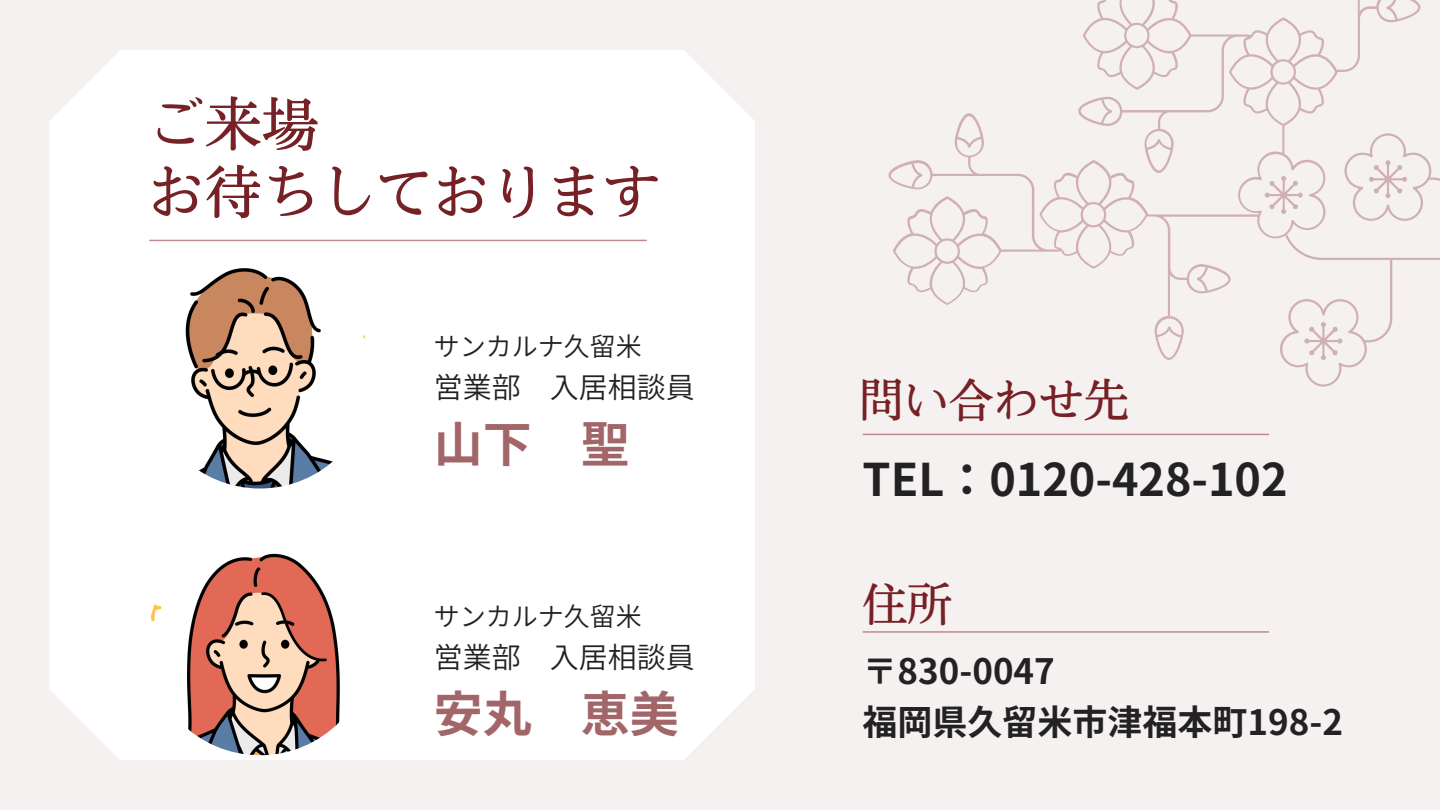
<style>
.page{position:relative;width:1440px;height:810px;background:#f6f1f1}
.page>*{position:absolute;margin:0;border:0;box-sizing:border-box;transform-origin:0 0}
.t1{font:57px/68.2px "Nud Motoya Mincho Std W4";color:#762126}
.t2{font:700 49px "Source Han Sans JP";color:#a26669}
.t3{font:700 45px "Source Han Sans JP";color:#222}
.t4{font:45px "Nud Motoya Mincho Std W4";color:#762126}
.t5{font:700 35px "Source Han Sans JP";color:#222}
.t6{font:29px "Source Han Sans JP";color:#222}
.t7{font:26px "Source Han Sans JP";color:#222}
</style>
<div class="page">
<div style="left:50px;top:50px;width:705px;height:710px;background:#fff"></div>
<svg style="left:889px;top:0;width:551px;height:436px"></svg>
<hr style="left:863px;top:631px;width:406px;height:2px;background:#bf8a8d">
<hr style="left:863px;top:434px;width:406px;height:1px;background:#bf8a8d">
<hr style="left:149px;top:240px;width:498px;height:1px;background:#bf8a8d">
<img style="left:148px;top:264px;width:224px;height:225px;border-radius:50%">
<img style="left:148px;top:531px;width:224px;height:224px;border-radius:50%">
<h3 class="t1" style="left:148px;top:89px;width:514px">ご来場<br>お待ちしております</h3>
<p class="t7" style="left:434px;top:326px;width:207px">サンカルナ久留米</p>
<h5 class="t6" style="left:434px;top:365px;width:262px">営業部 入居相談員</h5>
<p class="t4" style="left:859px;top:378px;width:271px">問い合わせ先</p>
<h3 class="t2" style="left:434px;top:406px;width:197px">山下 聖</h3>
<p class="t3" style="left:863px;top:443px;width:427px">TEL：0120-428-102</p>
<h4 class="t7" style="left:434px;top:596px;width:207px">サンカルナ久留米</h4>
<h2 class="t6" style="left:434px;top:635px;width:262px">営業部 入居相談員</h2>
<h3 class="t2" style="left:434px;top:676px;width:246px">安丸 恵美</h3>
<h3 class="t4" style="left:863px;top:582px;width:91px">住所</h3>
<p class="t5" style="left:863px;top:643px;width:194px">〒830-0047</p>
<h5 class="t5" style="left:863px;top:695px;width:482px">福岡県久留米市津福本町198-2</h5>
</div>
